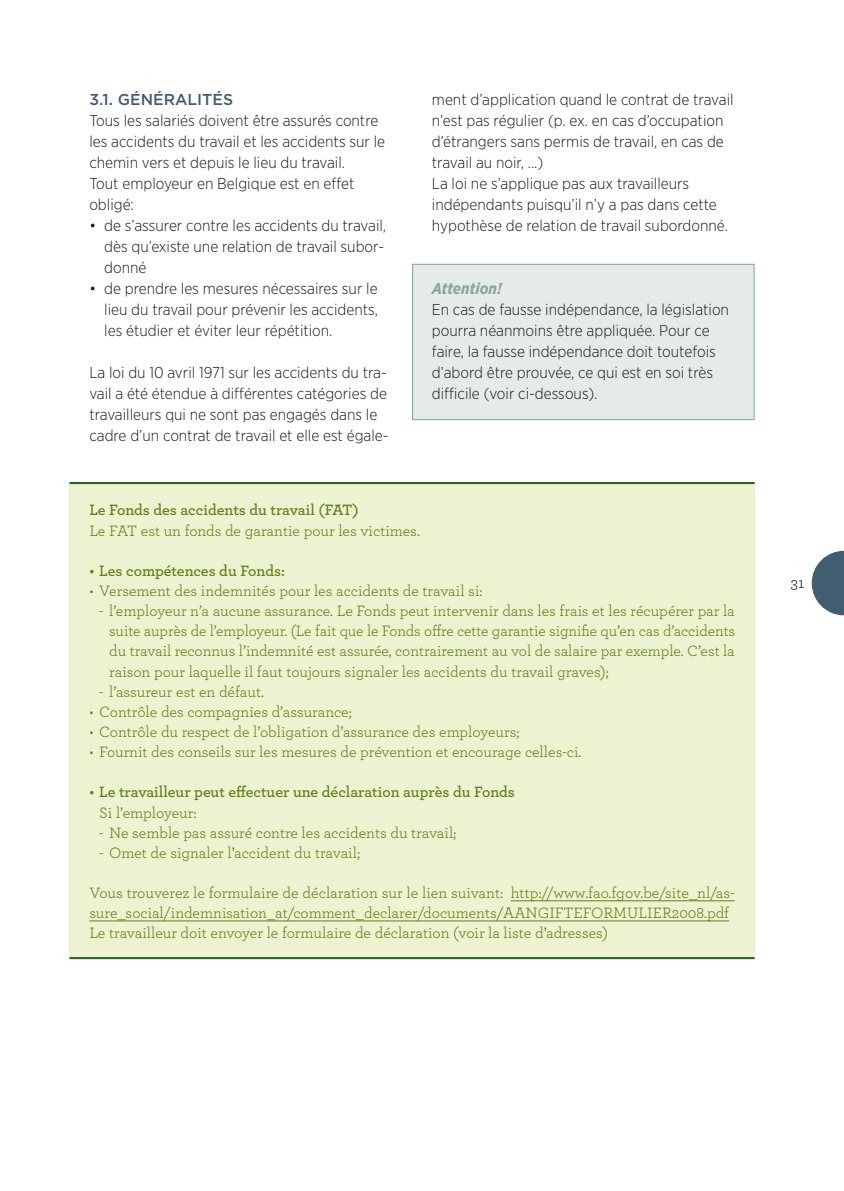
<style>
.page{position:relative;width:844px;height:1191px;background:#fff}
.page>*{position:absolute;margin:0;border:0;box-sizing:border-box;transform-origin:0 0}
.t1{font:15.75px/20.1px "Archer";color:#69871f;text-align:justify}
.t2{font:300 15.75px/21px "Gotham Narrow";color:#1a171c}
.t3{font:600 15.75px "Archer";color:#69871f}
.t4{font:500 15.75px "Gotham";color:#415d72}
.t5{font:italic 700 15.75px "Gotham Narrow";color:#87a79e}
.t6{font:15.75px "Archer";color:#1a171c}
</style>
<div class="page">
<div style="left:412px;top:264px;width:342px;height:156px;background:#e4ebe9;border:1px solid #87a79e"></div>
<div style="left:69px;top:483px;width:685px;height:475px;background:#edf2d0"></div>
<hr style="left:69px;top:482px;width:685px;height:2px;background:#296427">
<hr style="left:69px;top:957px;width:685px;height:2px;background:#296427">
<hr style="left:510px;top:900px;width:224px;height:1px;background:#69871f">
<hr style="left:89px;top:920px;width:640px;height:1px;background:#69871f">
<svg style="left:811px;top:551px;width:32px;height:64px"></svg>
<p class="t4" style="left:89px;top:89px;width:145px">3.1. GÉNÉRALITÉS</p>
<p class="t2" style="left:89px;top:110px;width:297px">Tous les salariés doivent être assurés contre les accidents du travail et les accidents sur le chemin vers et depuis le lieu du travail.<br>Tout employeur en Belgique est en effet obligé:</p>
<p class="t2" style="left:104px;top:215px;width:283px;text-align:justify;text-indent:-15px">• de s’assurer contre les accidents du travail, dès qu’existe une relation de travail subor&shy;donné</p>
<p class="t2" style="left:104px;top:278px;width:275px;text-align:justify;text-indent:-15px">• de prendre les mesures nécessaires sur le lieu du travail pour prévenir les accidents, les étudier et éviter leur répétition.</p>
<p class="t2" style="left:89px;top:362px;width:300px">La loi du 10 avril 1971 sur les accidents du tra&shy;vail a été étendue à différentes catégories de travailleurs qui ne sont pas engagés dans le cadre d’un contrat de travail et elle est égale-</p>
<p class="t2" style="left:432px;top:89px;width:303px">ment d’application quand le contrat de travail n’est pas régulier (p. ex. en cas d’occupation d’étrangers sans permis de travail, en cas de travail au noir, ...)<br>La loi ne s’applique pas aux travailleurs indépendants puisqu’il n’y a pas dans cette hypothèse de relation de travail subordonné.</p>
<p class="t5" style="left:432px;top:278px;width:71px">Attention!</p>
<p class="t2" style="left:432px;top:298px;width:298px">En cas de fausse indépendance, la législation pourra néanmoins être appliquée. Pour ce faire, la fausse indépendance doit toutefois d’abord être prouvée, ce qui est en soi très difficile (voir ci-dessous).</p>
<p class="t3" style="left:89px;top:498px;width:271px">Le Fonds des accidents du travail (FAT)</p>
<p class="t1" style="left:89px;top:519px;width:332px">Le FAT est un fonds de garantie pour les victimes.</p>
<p class="t3" style="left:89px;top:559px;width:197px">• Les compétences du Fonds:</p>
<p class="t1" style="left:89px;top:580px;width:394px">• Versement des indemnités pour les accidents de travail si:</p>
<p class="t1" style="left:109px;top:600px;width:627px;text-indent:-10px">- l’employeur n’a aucune assurance. Le Fonds peut intervenir dans les frais et les récupérer par la suite auprès de l’employeur. (Le fait que le Fonds offre cette garantie signifie qu’en cas d’accidents du travail reconnus l’indemnité est assurée, contrairement au vol de salaire par exemple. C’est la raison pour laquelle il faut toujours signaler les accidents du travail graves);</p>
<p class="t1" style="left:99px;top:680px;width:166px">- l’assureur est en défaut.</p>
<p class="t1" style="left:89px;top:701px;width:264px">• Contrôle des compagnies d’assurance;</p>
<p class="t1" style="left:89px;top:721px;width:432px">• Contrôle du respect de l’obligation d’assurance des employeurs;</p>
<p class="t1" style="left:89px;top:741px;width:493px">• Fournit des conseils sur les mesures de prévention et encourage celles-ci.</p>
<p class="t3" style="left:89px;top:780px;width:427px">• Le travailleur peut effectuer une déclaration auprès du Fonds</p>
<p class="t1" style="left:99px;top:801px;width:99px">Si l’employeur:</p>
<p class="t1" style="left:99px;top:821px;width:358px">- Ne semble pas assuré contre les accidents du travail;</p>
<p class="t1" style="left:99px;top:841px;width:262px">- Omet de signaler l’accident du travail;</p>
<p class="t1" style="left:89px;top:882px;width:646px;text-align:left">Vous trouverez le formulaire de déclaration sur le lien suivant: http://www.fao.fgov.be/site_nl/as&shy;sure_social/indemnisation_at/comment_declarer/documents/AANGIFTEFORMULIER2008.pdf<br>Le travailleur doit envoyer le formulaire de déclaration (voir la liste d’adresses)</p>
<p class="t6" style="left:790px;top:572px;width:15px">31</p>
</div>
